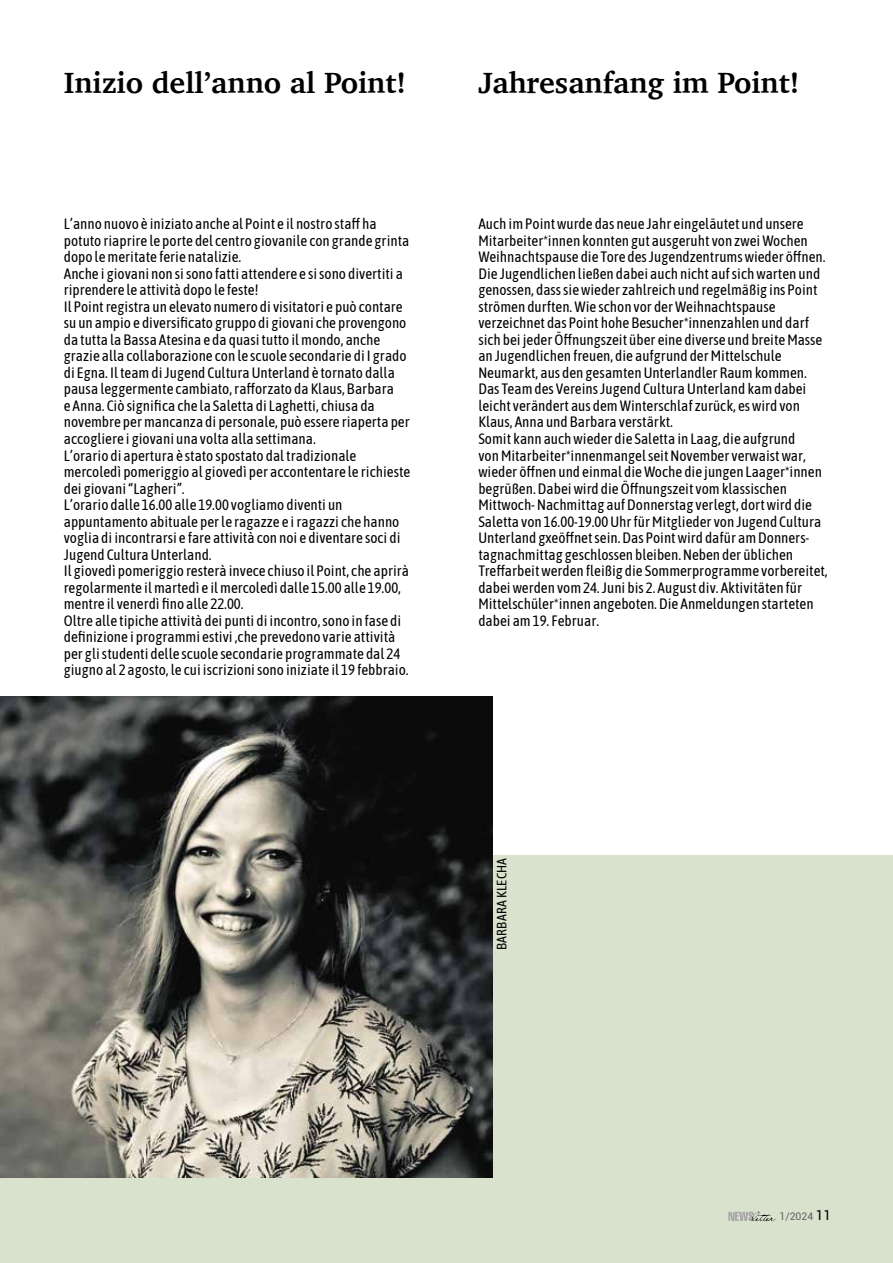
<style>
.page{position:relative;width:893px;height:1263px;background:#fff}
.page>*{position:absolute;margin:0;border:0;box-sizing:border-box;transform-origin:0 0}
.t1{font:700 30px "Charter";color:#000}
.t2{font:15px/16.5px "Asap Condensed";color:#000}
.t3{font:13.5px "Asap Condensed";letter-spacing:.01em;color:#000}
.t4{font:10.5px "Roboto";color:#636363}
.s1{font-size:13.5px;color:#000}
</style>
<div class="page">
<div style="left:0;top:855px;width:893px;height:408px;background:linear-gradient(to right,#d9e2cd,#d9e2cd)"></div>
<img style="left:0;top:696px;width:492px;height:482px">
<svg style="left:728px;top:1211px;width:48px;height:10px"></svg>
<h1 class="t1" style="left:64px;top:57px;width:344px">Inizio dell’anno al Point!</h1>
<h1 class="t1" style="left:478px;top:57px;width:323px">Jahresanfang im Point!</h1>
<p class="t2" style="left:64px;top:215px;width:348px">L’anno nuovo è iniziato anche al Point e il nostro staff ha potuto riaprire le porte del centro giovanile con grande grinta dopo le meritate ferie natalizie.<br>Anche i giovani non si sono fatti attendere e si sono divertiti a riprendere le attività dopo le feste!<br>Il Point registra un elevato numero di visitatori e può contare su un ampio e diversificato gruppo di giovani che provengono da tutta la Bassa Atesina e da quasi tutto il mondo, anche grazie alla collaborazione con le scuole secondarie di I grado di Egna. Il team di Jugend Cultura Unterland è tornato dalla pausa leggermente cambiato, rafforzato da Klaus, Barbara<br>e Anna. Ciò significa che la Saletta di Laghetti, chiusa da novembre per mancanza di personale, può essere riaperta per accogliere i giovani una volta alla settimana.<br>L’orario di apertura è stato spostato dal tradizionale mercoledì pomeriggio al giovedì per accontentare le richieste dei giovani “Lagheri”.<br>L’orario dalle 16.00 alle 19.00 vogliamo diventi un appuntamento abituale per le ragazze e i ragazzi che hanno voglia di incontrarsi e fare attività con noi e diventare soci di Jugend Cultura Unterland.<br>Il giovedì pomeriggio resterà invece chiuso il Point, che aprirà regolarmente il martedì e il mercoledì dalle 15.00 alle 19.00, mentre il venerdì fino alle 22.00.<br>Oltre alle tipiche attività dei punti di incontro, sono in fase di definizione i programmi estivi ,che prevedono varie attività per gli studenti delle scuole secondarie programmate dal 24 giugno al 2 agosto, le cui iscrizioni sono iniziate il 19 febbraio.</p>
<p class="t2" style="left:478px;top:215px;width:351px">Auch im Point wurde das neue Jahr eingeläutet und unsere Mitarbeiter*innen konnten gut ausgeruht von zwei Wochen Weihnachtspause die Tore des Jugendzentrums wieder öffnen.<br>Die Jugendlichen ließen dabei auch nicht auf sich warten und genossen, dass sie wieder zahlreich und regelmäßig ins Point strömen durften. Wie schon vor der Weihnachtspause verzeichnet das Point hohe Besucher*innenzahlen und darf sich bei jeder Öffnungszeit über eine diverse und breite Masse an Jugendlichen freuen, die aufgrund der Mittelschule Neumarkt, aus den gesamten Unterlandler Raum kommen.<br>Das Team des Vereins Jugend Cultura Unterland kam dabei leicht verändert aus dem Winterschlaf zurück, es wird von Klaus, Anna und Barbara verstärkt.<br>Somit kann auch wieder die Saletta in Laag, die aufgrund<br>von Mitarbeiter*innenmangel seit November verwaist war, wieder öffnen und einmal die Woche die jungen Laager*innen begrüßen. Dabei wird die Öffnungszeit vom klassischen Mittwoch- Nachmittag auf Donnerstag verlegt, dort wird die Saletta von 16.00-19.00 Uhr für Mitglieder von Jugend Cultura Unterland gxeöffnet sein. Das Point wird dafür am Donners&shy;tagnachmittag geschlossen bleiben. Neben der üblichen Treffarbeit werden fleißig die Sommerprogramme vorbereitet, dabei werden vom 24. Juni bis 2. August div. Aktivitäten für Mittelschüler*innen angeboten. Die Anmeldungen starteten dabei am 19. Februar.</p>
<p class="t3" style="left:493px;top:950px;width:94px;rotate:-90deg">BARBARA KLECHA</p>
<p class="t4" style="left:779px;top:1208px;width:53px">1/2024 <span class="s1">11</span></p>
</div>
